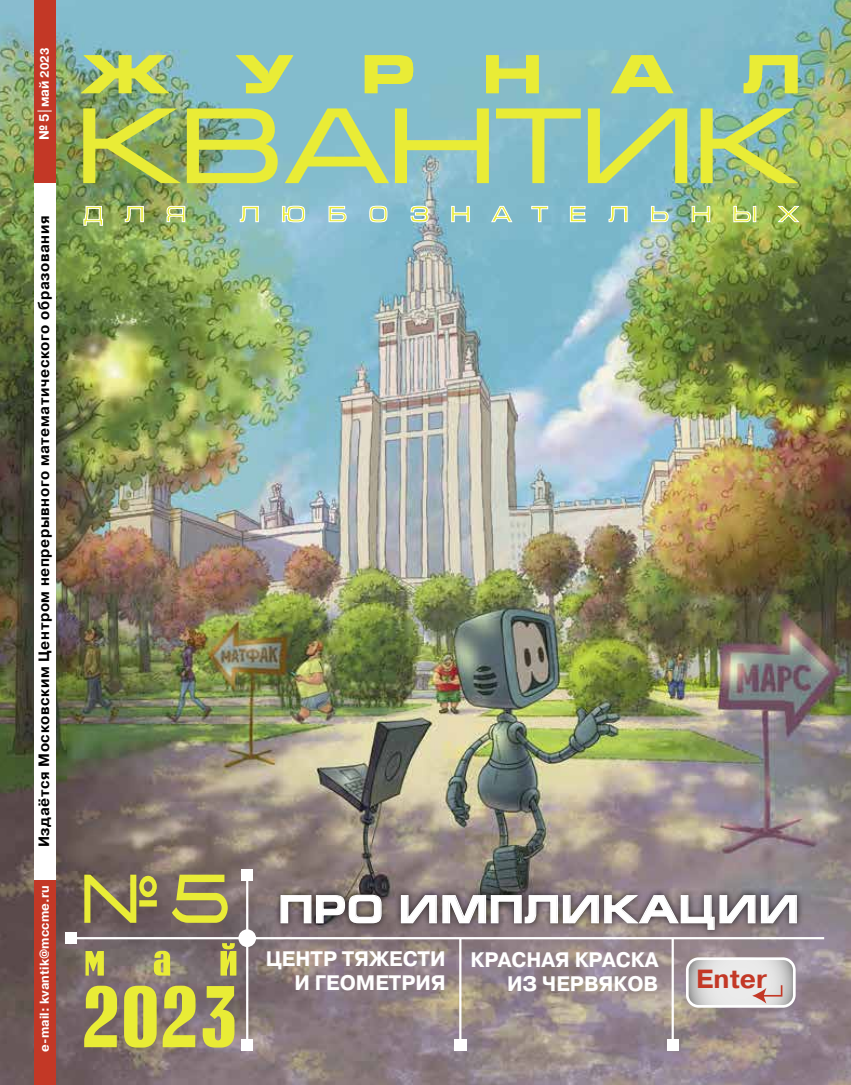
<style>
.page{position:relative;width:851px;height:1085px;background:#fff}
.page>*{position:absolute;margin:0;border:0;box-sizing:border-box;transform-origin:0 0}
.t1{font:700 85.8px "Rubrica";color:#e9ec36}
.t2{font:66px "Babaev C";color:#e9ec36;scale:.82 1}
.t3{font:700 51px "Rubrica";color:#e9ec36}
.t4{font:700 39px "Europe Ext";letter-spacing:.04em;color:#fff}
.t5{font:700 26.25px "Pragmatica C";color:#c33826}
.t6{font:700 21px/24px "Pragmatica C";color:#fff;text-align:right}
.t7{font:700 15px "Pragmatica C";letter-spacing:.04em;color:#000}
.t8{font:700 13.5px "Pragmatica C";color:#fff;scale:.96 1}
.t9{font:700 12.75px "Pragmatica C";letter-spacing:.01em;color:#fff}
.s1{font-size:12px}
</style>
<div class="page">
<img style="left:0;top:0;width:850px;height:1084px">
<div style="left:34px;top:167px;width:21px;height:728px;background:#fff"></div>
<div style="left:34px;top:0;width:21px;height:183px;background:#c33826"></div>
<div style="left:34px;top:880px;width:21px;height:204px;background:#c33826"></div>
<img style="left:83px;top:108px;width:715px;height:75px">
<hr style="left:74px;top:936px;width:750px;height:3px;background:#fff">
<div style="left:241px;top:1039px;width:12px;height:11px;background:#fff"></div>
<div style="left:65px;top:931px;width:12px;height:12px;background:#fff"></div>
<hr style="left:246px;top:868px;width:2px;height:176px;background:#fff">
<div style="left:454px;top:1039px;width:12px;height:11px;background:#fff"></div>
<hr style="left:459px;top:938px;width:2px;height:106px;background:#fff">
<hr style="left:671px;top:938px;width:2px;height:106px;background:#fff">
<div style="left:666px;top:1039px;width:12px;height:11px;background:#fff"></div>
<svg style="left:685px;top:957px;width:110px;height:50px;background:#ddd9d9"></svg>
<div style="left:241px;top:868px;width:12px;height:12px;background:#fff"></div>
<div style="left:238px;top:929px;width:18px;height:17px;background:#fff;border-radius:50%"></div>
<div style="left:273px;top:886px;width:531px;height:51px;background:#000;opacity:.75"></div>
<svg style="left:280px;top:894px;width:102px;height:29px;background:#706969"></svg>
<svg style="left:400px;top:894px;width:397px;height:36px;background:#7e7577"></svg>
<img style="left:83px;top:205px;width:716px;height:21px">
<svg style="left:81px;top:55px;width:716px;height:38px;background:#a0c89b"></svg>
<p class="t8" style="left:37px;top:140px;width:98px;rotate:-90deg">№ 5|май <span class="s1">2023</span></p>
<p class="t7" style="left:36px;top:847px;width:633px;rotate:-90deg">Издаётся Московским Центром непрерывного математического образования</p>
<p class="t9" style="left:37px;top:1051px;width:168px;rotate:-90deg">e-mail: kvantik@mccme.ru</p>
<h2 class="t2" style="left:81px;top:864px;width:183px">№ 5</h2>
<h3 class="t3" style="left:84px;top:923px;width:156px">май</h3>
<h1 class="t1" style="left:81px;top:959px;width:159px">2023</h1>
<h3 class="t4" style="left:279px;top:887px;width:521px">ПРО ИМПЛИКАЦИИ</h3>
<h3 class="t6" style="left:266px;top:946px;width:181px">ЦЕНТР ТЯЖЕСТИ<br>И ГЕОМЕТРИЯ</h3>
<h3 class="t6" style="left:470px;top:948px;width:189px">КРАСНАЯ КРАСКА<br>ИЗ ЧЕРВЯКОВ</h3>
<h3 class="t5" style="left:696px;top:963px;width:72px">Enter</h3>
</div>
